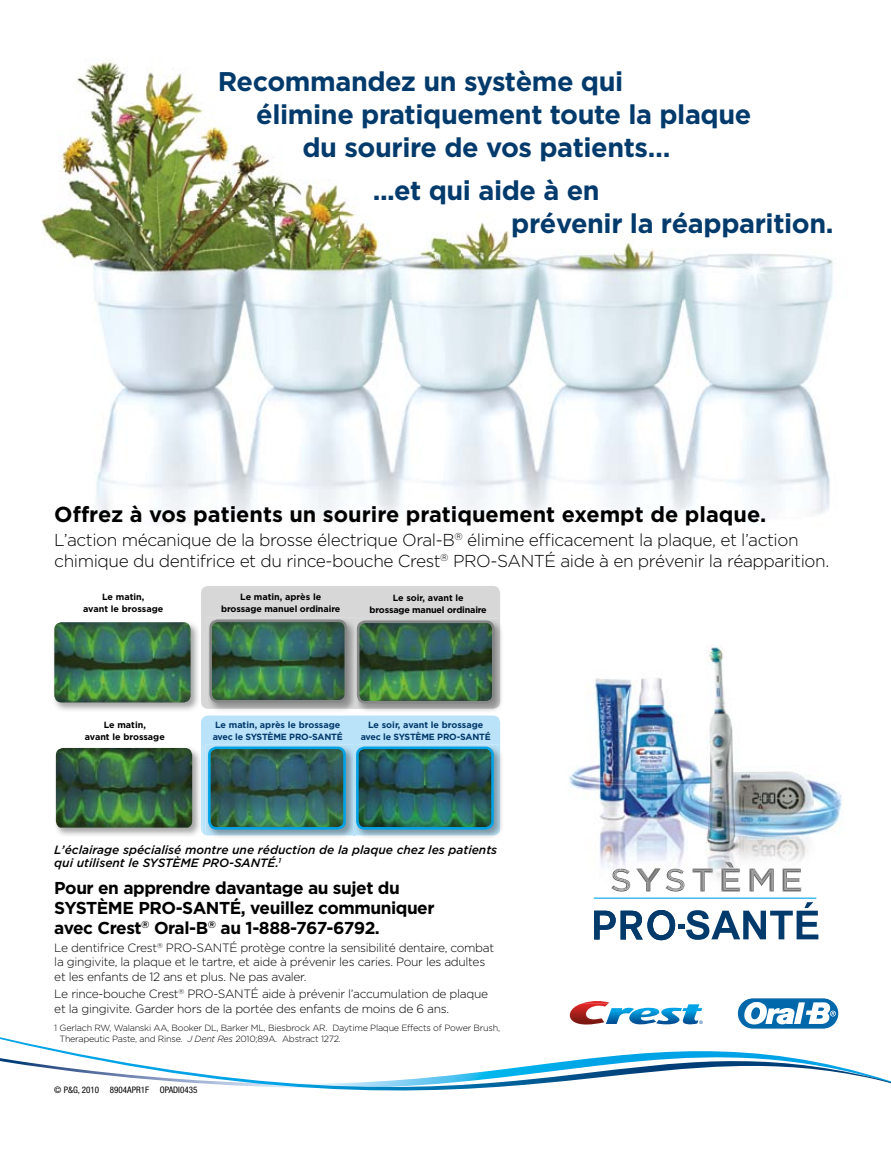
<style>
.page{position:relative;width:891px;height:1161px;background:#fff}
.page>*{position:absolute;margin:0;border:0;box-sizing:border-box;transform-origin:0 0}
.t1{font:700 27px/33px "Gotham";letter-spacing:-.015em;color:#033a6c}
.t2{font:700 21.75px "Gotham";color:#000}
.t3{font:300 17.25px/21px "Gotham";letter-spacing:-.025em;color:#000}
.t4{font:700 17.25px/20.2px "Gotham";letter-spacing:-.025em;color:#000}
.t5{font:300 12px/14.4px "Gotham";letter-spacing:-.025em;color:#000}
.t6{font:italic 500 12px/13.5px "Gotham";color:#000}
.t7{font:300 9px/10.8px "Gotham";letter-spacing:-.025em;color:#000}
.t8{font:700 9px/11.7px "Gotham";letter-spacing:-.01em;color:#000;text-align:center}
.t9{font:700 9px/11.7px "Gotham";color:#033a6c}
.t10{font:condensed 9px "Helvetica Neue";color:#000}
.s1{font-style:italic}
</style>
<div class="page">
<img style="left:41px;top:60px;width:792px;height:463px">
<svg style="left:0;top:1037px;width:891px;height:54px"></svg>
<svg style="left:570px;top:1003px;width:13px;height:11px"></svg>
<svg style="left:606px;top:1004px;width:97px;height:20px"></svg>
<img style="left:569px;top:646px;width:273px;height:295px">
<img style="left:584px;top:1001px;width:25px;height:2px">
<svg style="left:737px;top:998px;width:102px;height:31px"></svg>
<hr style="left:594px;top:898px;width:222px;height:1px;background:#00a3e6">
<svg style="left:611px;top:868px;width:19px;height:24px"></svg>
<svg style="left:666px;top:868px;width:19px;height:24px"></svg>
<svg style="left:693px;top:869px;width:20px;height:22px"></svg>
<svg style="left:783px;top:869px;width:18px;height:22px"></svg>
<svg style="left:750px;top:869px;width:24px;height:22px"></svg>
<svg style="left:722px;top:862px;width:18px;height:29px"></svg>
<svg style="left:636px;top:869px;width:24px;height:22px"></svg>
<svg style="left:594px;top:902px;width:224px;height:38px"></svg>
<img style="left:207px;top:617px;width:293px;height:92px">
<img style="left:211px;top:621px;width:135px;height:80px">
<div style="left:209px;top:620px;width:138px;height:83px;border:3px solid #868787;border-radius:7px"></div>
<img style="left:357px;top:618px;width:145px;height:93px">
<img style="left:355px;top:618px;width:2px;height:91px">
<img style="left:358px;top:622px;width:133px;height:80px">
<div style="left:357px;top:620px;width:138px;height:84px;border:3px solid #868787;border-radius:7px"></div>
<img style="left:55px;top:624px;width:143px;height:86px">
<img style="left:54px;top:622px;width:137px;height:80px">
<div style="left:201px;top:716px;width:299px;height:119px;background:#bae3f9"></div>
<img style="left:55px;top:747px;width:147px;height:89px">
<img style="left:201px;top:746px;width:1px;height:87px">
<img style="left:56px;top:748px;width:136px;height:80px">
<img style="left:206px;top:744px;width:148px;height:91px">
<img style="left:209px;top:748px;width:136px;height:80px">
<div style="left:208px;top:747px;width:138px;height:83px;border:3px solid #00a3e6;border-radius:7px"></div>
<img style="left:356px;top:744px;width:146px;height:93px">
<img style="left:354px;top:744px;width:2px;height:91px">
<img style="left:357px;top:748px;width:136px;height:80px">
<div style="left:356px;top:747px;width:138px;height:83px;border:3px solid #00a3e6;border-radius:7px"></div>
<h1 class="t1" style="left:218px;top:64px;width:407px">Recommandez un système qui</h1>
<h1 class="t1" style="left:256px;top:97px;width:497px">élimine pratiquement toute la plaque</h1>
<h1 class="t1" style="left:302px;top:130px;width:369px">du sourire de vos patients…</h1>
<h1 class="t1" style="left:511px;top:174px;width:324px;text-indent:-139px">...et qui aide à en<br>prévenir la réapparition.</h1>
<h2 class="t2" style="left:54px;top:501px;width:714px">Offrez à vos patients un sourire pratiquement exempt de plaque.</h2>
<h3 class="t3" style="left:54px;top:529px;width:777px">L’action mécanique de la brosse électrique Oral-B<sup>®</sup> élimine efficacement la plaque, et l’action chimique du dentifrice et du rince-bouche Crest<sup>®</sup> PRO-SANTÉ aide à en prévenir la réapparition.</h3>
<p class="t8" style="left:83px;top:591px;width:82px">Le matin,<br>avant le brossage</p>
<p class="t8" style="left:221px;top:591px;width:121px">Le matin, après le brossage manuel ordinaire</p>
<p class="t8" style="left:370px;top:592px;width:119px">Le soir, avant le<br>brossage manuel ordinaire</p>
<p class="t8" style="left:85px;top:719px;width:82px">Le matin,<br>avant le brossage</p>
<p class="t9" style="left:213px;top:719px;width:132px">Le matin, après le brossage avec le SYSTÈME PRO-SANTÉ</p>
<p class="t9" style="left:361px;top:719px;width:132px;text-align:center">Le soir, avant le brossage avec le SYSTÈME PRO-SANTÉ</p>
<p class="t6" style="left:54px;top:843px;width:444px">L’éclairage spécialisé montre une réduction de la plaque chez les patients qui utilisent le SYSTÈME PRO-SANTÉ.<sup>1</sup></p>
<h3 class="t4" style="left:54px;top:877px;width:382px">Pour en apprendre davantage au sujet du<br>SYSTÈME PRO-SANTÉ, veuillez communiquer avec Crest<sup>®</sup> Oral-B<sup>®</sup> au 1-888-767-6792.</h3>
<p class="t5" style="left:54px;top:940px;width:441px">Le dentifrice Crest<sup>®</sup> PRO-SANTÉ protège contre la sensibilité dentaire, combat la gingivite, la plaque et le tartre, et aide à prévenir les caries. Pour les adultes et les enfants de 12 ans et plus. Ne pas avaler.</p>
<p class="t5" style="left:54px;top:987px;width:435px">Le rince-bouche Crest<sup>®</sup> PRO-SANTÉ aide à prévenir l’accumulation de plaque et la gingivite. Garder hors de la portée des enfants de moins de 6 ans.</p>
<p class="t7" style="left:60px;top:1022px;width:442px;text-indent:-5px">1 Gerlach RW, Walanski AA, Booker DL, Barker ML, Biesbrock AR. Daytime Plaque Effects of Power Brush,<br>Therapeutic Paste, and Rinse. <span class="s1">J Dent Res</span> 2010;89A. Abstract 1272.</p>
<p class="t10" style="left:54px;top:1085px;width:145px">© P&amp;G, 2010 8904APR1F OPADI0435</p>
</div>
